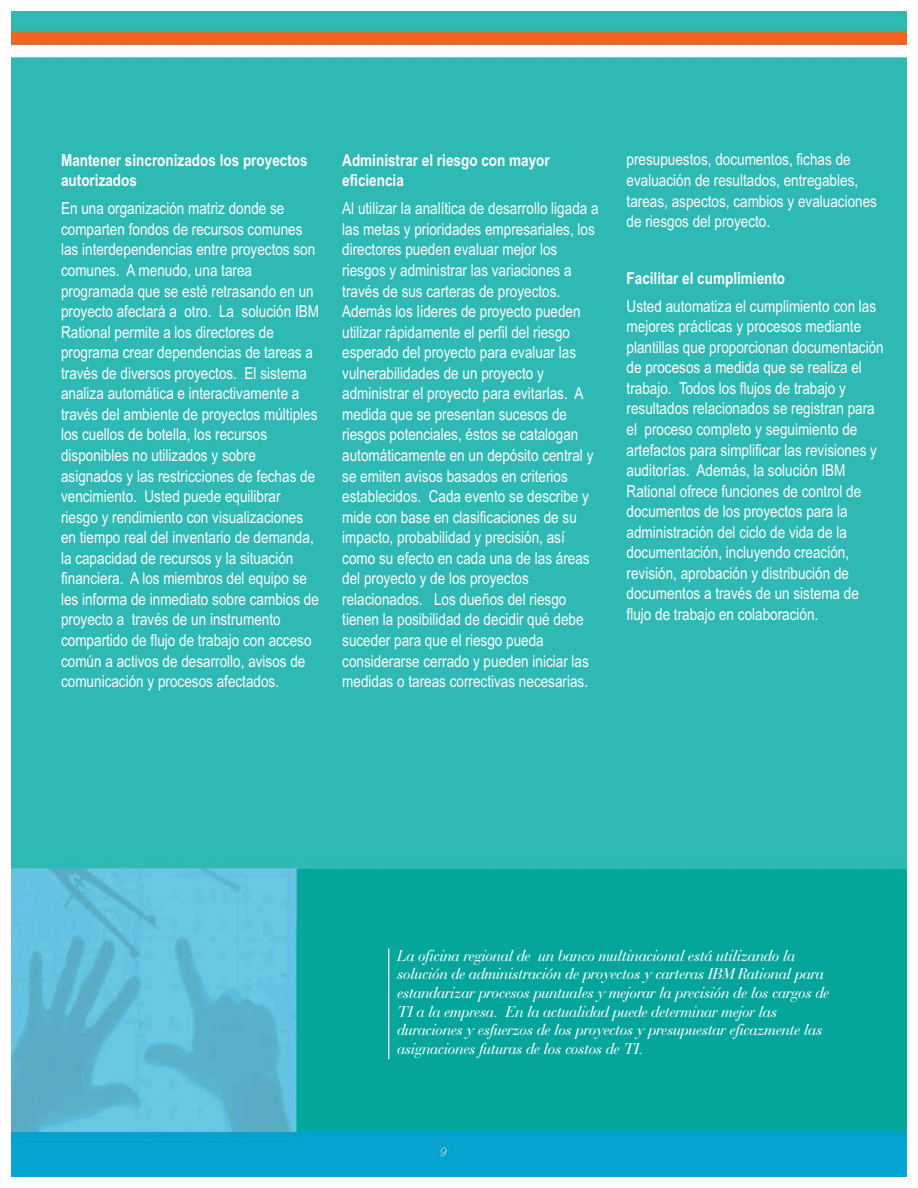
<style>
.page{position:relative;width:918px;height:1188px;background:#fff}
.page>*{position:absolute;margin:0;border:0;box-sizing:border-box;transform-origin:0 0}
.t1{font:16.5px/20.5px "Arial Narrow";color:#fff}
.t2{font:italic 16.5px/18.8px "Bauer Bodni BT";color:#fff}
.t3{font:700 16.5px/20.7px "Arial Narrow";color:#fff}
</style>
<div class="page">
<img style="left:11px;top:12px;width:896px;height:1164px">
<p class="t3" style="left:61px;top:151px;width:248px">Mantener sincronizados los proyectos autorizados</p>
<p class="t1" style="left:61px;top:200px;width:259px">En una organización matriz donde se comparten fondos de recursos comunes las interdependencias entre proyectos son comunes. A menudo, una tarea programada que se esté retrasando en un proyecto afectará a otro. La solución IBM Rational permite a los directores de programa crear dependencias de tareas a través de diversos proyectos. El sistema analiza automática e interactivamente a través del ambiente de proyectos múltiples los cuellos de botella, los recursos disponibles no utilizados y sobre asignados y las restricciones de fechas de vencimiento. Usted puede equilibrar riesgo y rendimiento con visualizaciones en tiempo real del inventario de demanda, la capacidad de recursos y la situación financiera. A los miembros del equipo se les informa de inmediato sobre cambios de proyecto a través de un instrumento compartido de flujo de trabajo con acceso común a activos de desarrollo, avisos de comunicación y procesos afectados.</p>
<p class="t3" style="left:342px;top:151px;width:209px">Administrar el riesgo con mayor eficiencia</p>
<p class="t1" style="left:342px;top:200px;width:258px">Al utilizar la analítica de desarrollo ligada a las metas y prioridades empresariales, los directores pueden evaluar mejor los riesgos y administrar las variaciones a través de sus carteras de proyectos.<br>Además los líderes de proyecto pueden utilizar rápidamente el perfil del riesgo esperado del proyecto para evaluar las vulnerabilidades de un proyecto y administrar el proyecto para evitarlas. A medida que se presentan sucesos de riesgos potenciales, éstos se catalogan automáticamente en un depósito central y se emiten avisos basados en criterios establecidos. Cada evento se describe y mide con base en clasificaciones de su impacto, probabilidad y precisión, así como su efecto en cada una de las áreas del proyecto y de los proyectos relacionados. Los dueños del riesgo tienen la posibilidad de decidir qué debe suceder para que el riesgo pueda considerarse cerrado y pueden iniciar las medidas o tareas correctivas necesarias.</p>
<p class="t1" style="left:627px;top:151px;width:252px">presupuestos, documentos, fichas de evaluación de resultados, entregables, tareas, aspectos, cambios y evaluaciones de riesgos del proyecto.</p>
<p class="t3" style="left:627px;top:269px;width:160px">Facilitar el cumplimiento</p>
<p class="t1" style="left:627px;top:297px;width:259px">Usted automatiza el cumplimiento con las mejores prácticas y procesos mediante plantillas que proporcionan documentación de procesos a medida que se realiza el trabajo. Todos los flujos de trabajo y resultados relacionados se registran para el proceso completo y seguimiento de artefactos para simplificar las revisiones y auditorías. Además, la solución IBM Rational ofrece funciones de control de documentos de los proyectos para la administración del ciclo de vida de la documentación, incluyendo creación, revisión, aprobación y distribución de documentos a través de un sistema de flujo de trabajo en colaboración.</p>
<p class="t2" style="left:398px;top:947px;width:433px">La oficina regional de un banco multinacional está utilizando la solución de administración de proyectos y carteras IBM Rational para estandarizar procesos puntuales y mejorar la precisión de los cargos de TI a la empresa. En la actualidad puede determinar mejor las duraciones y esfuerzos de los proyectos y presupuestar eficazmente las asignaciones futuras de los costos de TI.</p>
</div>
